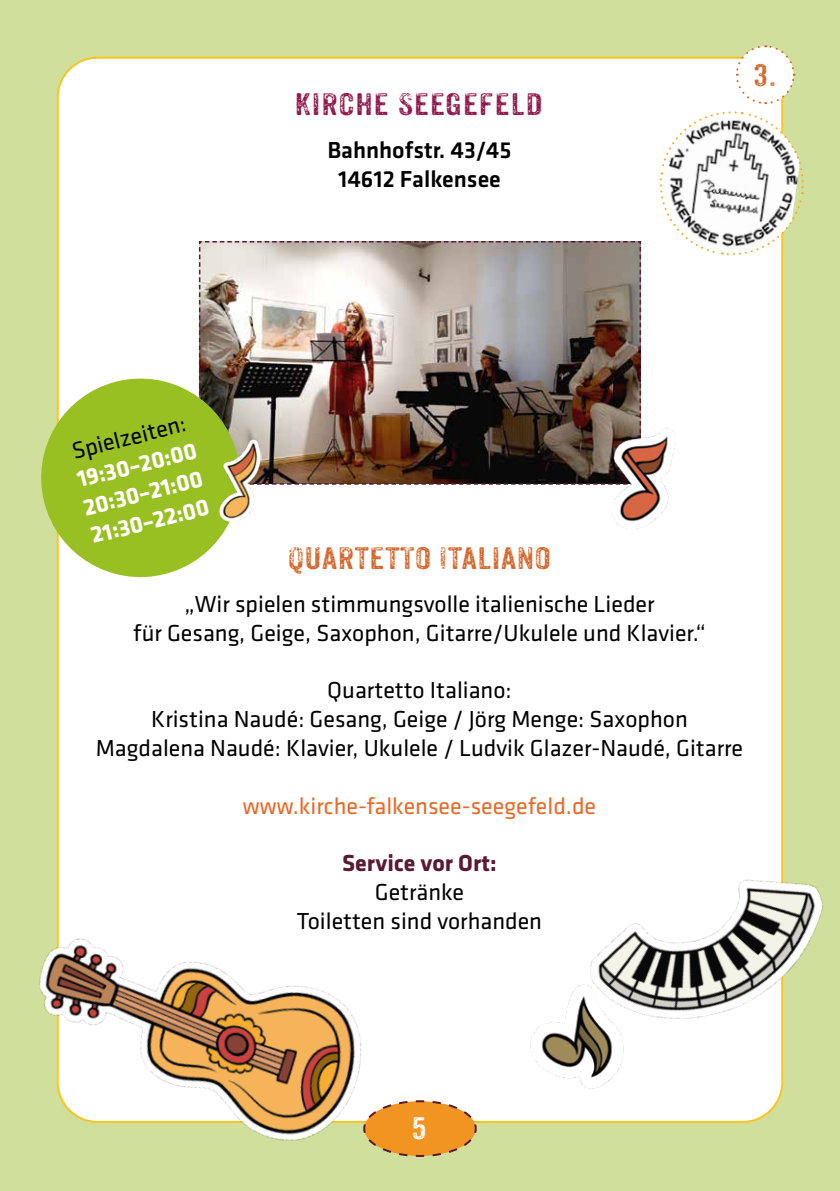
<style>
.page{position:relative;width:840px;height:1191px;background:#fff}
.page>*{position:absolute;margin:0;border:0;box-sizing:border-box;transform-origin:0 0}
.t1{font:30px "Anodyne";letter-spacing:.01em;color:#d4682d;scale:1.2 1}
.t2{font:30px "Anodyne";letter-spacing:.025em;color:#92194d;scale:1.2 1}
.t3{font:30px "Anodyne";color:#fff;scale:1.2 1}
.t4{font:24px/28.8px "Klavika";color:#000;text-align:center}
.t5{font:24px "Klavika";color:#ec6725}
.t6{font:700 24px/28.8px "Klavika";color:#fff;text-align:justify}
.t7{font:500 24px/28.8px "Klavika";color:#000;text-align:center}
.t8{font:700 24px "Klavika";color:#5b1932}
</style>
<div class="page">
<div style="left:0;top:0;width:839px;height:1191px;background:#d1df9c"></div>
<div style="left:58px;top:58px;width:723px;height:1064px;background:#fff;border-radius:40px"></div>
<svg style="left:385px;top:1100px;width:92px;height:57px"></svg>
<img style="left:198px;top:241px;width:443px;height:244px">
<svg style="left:41px;top:368px;width:209px;height:219px;fill:#99c023"></svg>
<img style="left:39px;top:881px;width:346px;height:270px">
<img style="left:609px;top:427px;width:67px;height:102px">
<img style="left:218px;top:438px;width:43px;height:84px">
<svg style="left:658px;top:45px;width:146px;height:211px"></svg>
<img style="left:590px;top:791px;width:233px;height:304px">
<img style="left:530px;top:981px;width:96px;height:110px">
<p class="t2" style="left:294px;top:86px;width:208px">KIRCHE SEEGEFELD</p>
<p class="t7" style="left:327px;top:135px;width:186px">Bahnhofstr. 43/45<br>14612 Falkensee</p>
<p class="t1" style="left:753px;top:57px;width:20px">3.</p>
<p class="t4" style="left:69px;top:436px;width:118px;rotate:-14deg">Spielzeiten:</p>
<p class="t6" style="left:73px;top:465px;width:125px;rotate:-14deg">19:30–20:00<br>20:30–21:00<br>21:30–22:00</p>
<p class="t1" style="left:288px;top:540px;width:220px">QUARTETTO ITALIANO</p>
<p class="t4" style="left:133px;top:589px;width:573px">„Wir spielen stimmungsvolle italienische Lieder<br>für Gesang, Geige, Saxophon, Gitarre/Ukulele und Klavier.“</p>
<p class="t4" style="left:96px;top:675px;width:648px">Quartetto Italiano:<br>Kristina Naudé: Gesang, Geige / Jörg Menge: Saxophon<br>Magdalena Naudé: Klavier, Ukulele / Ludvik Glazer-Naudé, Gitarre</p>
<p class="t5" style="left:243px;top:790px;width:354px">www.kirche-falkensee-seegefeld.de</p>
<p class="t8" style="left:342px;top:846px;width:156px">Service vor Ort:</p>
<p class="t4" style="left:297px;top:877px;width:246px">Getränke<br>Toiletten sind vorhanden</p>
<p class="t3" style="left:412px;top:1110px;width:14px">5</p>
</div>
